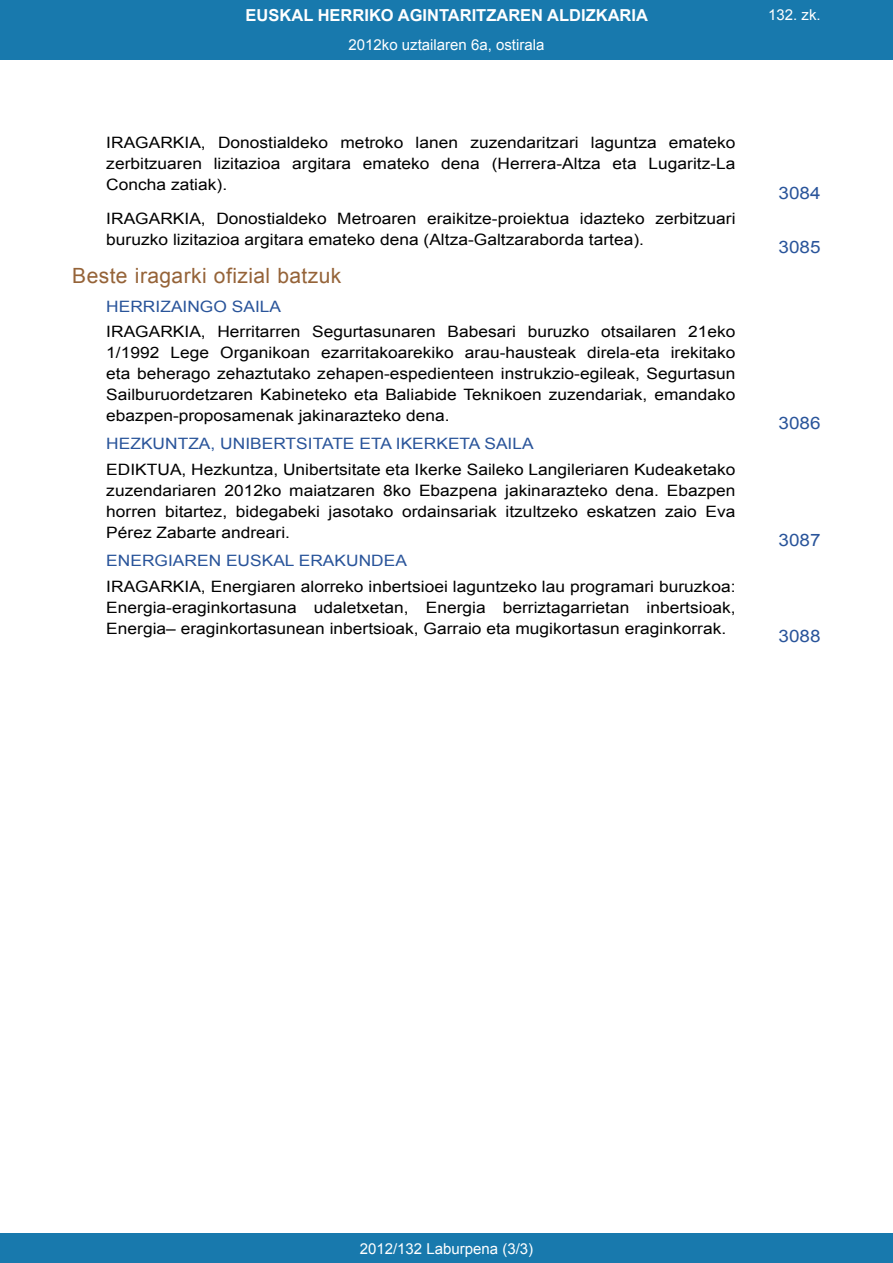
<style>
.page{position:relative;width:893px;height:1263px;background:#fff}
.page>*{position:absolute;margin:0;border:0;box-sizing:border-box;transform-origin:0 0}
.BOPVSumarioSubseccio{font:21px "Arial";letter-spacing:.02em;color:#956338}
.BOPVSumarioOrden{font:17.1px "Arial";color:#29549a;scale:1.11 1}
.t1{font:700 16.5px "Arial";color:#fff}
.BOPVSumarioTitulo{font:15.6px/21px "Arial";color:#000;text-align:justify;scale:1.11 1}
.BOPVSumarioOrganismo{font:15.6px "Arial";color:#29549a;scale:1.11 1}
.Paginacion_Sumario_C{font:15px "Arial";color:#fff}
</style>
<div class="page">
<div style="left:0;top:1233px;width:893px;height:30px;background:#1879ad"></div>
<div style="left:0;top:0;width:893px;height:60px;background:#1879ad"></div>
<p class="t1" style="left:246px;top:4px;width:404px">EUSKAL HERRIKO AGINTARITZAREN ALDIZKARIA</p>
<p class="Paginacion_Sumario_C" style="left:768px;top:5px;width:54px">132. zk.</p>
<p class="Paginacion_Sumario_C" style="left:348px;top:35px;width:197px">2012ko uztailaren 6a, ostirala</p>
<p class="BOPVSumarioTitulo" style="left:106px;top:132px;width:568px">IRAGARKIA, Donostialdeko metroko lanen zuzendaritzari laguntza emateko zerbitzuaren lizitazioa argitara emateko dena (Herrera-Altza eta Lugaritz-La Concha zatiak).</p>
<p class="BOPVSumarioTitulo" style="left:106px;top:208px;width:568px">IRAGARKIA, Donostialdeko Metroaren eraikitze-proiektua idazteko zerbitzuari buruzko lizitazioa argitara emateko dena (Altza-Galtzaraborda tartea).</p>
<p class="BOPVSumarioSubseccio" style="left:72px;top:262px;width:271px">Beste iragarki ofizial batzuk</p>
<p class="BOPVSumarioOrganismo" style="left:106px;top:296px;width:159px">HERRIZAINGO SAILA</p>
<p class="BOPVSumarioTitulo" style="left:106px;top:321px;width:568px">IRAGARKIA, Herritarren Segurtasunaren Babesari buruzko otsailaren 21eko 1/1992 Lege Organikoan ezarritakoarekiko arau-hausteak direla-eta irekitako eta beherago zehaztutako zehapen-espedienteen instrukzio-egileak, Segurtasun Sailburuordetzaren Kabineteko eta Baliabide Teknikoen zuzendariak, emandako ebazpen-proposamenak jakinarazteko dena.</p>
<p class="BOPVSumarioOrganismo" style="left:106px;top:434px;width:386px">HEZKUNTZA, UNIBERTSITATE ETA IKERKETA SAILA</p>
<p class="BOPVSumarioTitulo" style="left:106px;top:459px;width:568px">EDIKTUA, Hezkuntza, Unibertsitate eta Ikerke Saileko Langileriaren Kudeaketako zuzendariaren 2012ko maiatzaren 8ko Ebazpena jakinarazteko dena. Ebazpen horren bitartez, bidegabeki jasotako ordainsariak itzultzeko eskatzen zaio Eva Pérez Zabarte andreari.</p>
<p class="BOPVSumarioOrganismo" style="left:106px;top:551px;width:272px">ENERGIAREN EUSKAL ERAKUNDEA</p>
<p class="BOPVSumarioTitulo" style="left:106px;top:576px;width:568px">IRAGARKIA, Energiaren alorreko inbertsioei laguntzeko lau programari buruzkoa:<br>Energia-eraginkortasuna udaletxetan, Energia berriztagarrietan inbertsioak, Energia– eraginkortasunean inbertsioak, Garraio eta mugikortasun eraginkorrak.</p>
<p class="BOPVSumarioOrden" style="left:778px;top:181px;width:39px">3084</p>
<p class="BOPVSumarioOrden" style="left:778px;top:236px;width:39px">3085</p>
<p class="BOPVSumarioOrden" style="left:778px;top:412px;width:39px">3086</p>
<p class="BOPVSumarioOrden" style="left:778px;top:529px;width:39px">3087</p>
<p class="BOPVSumarioOrden" style="left:778px;top:625px;width:39px">3088</p>
<p class="Paginacion_Sumario_C" style="left:360px;top:1238px;width:175px">2012/132 Laburpena (3/3)</p>
</div>
